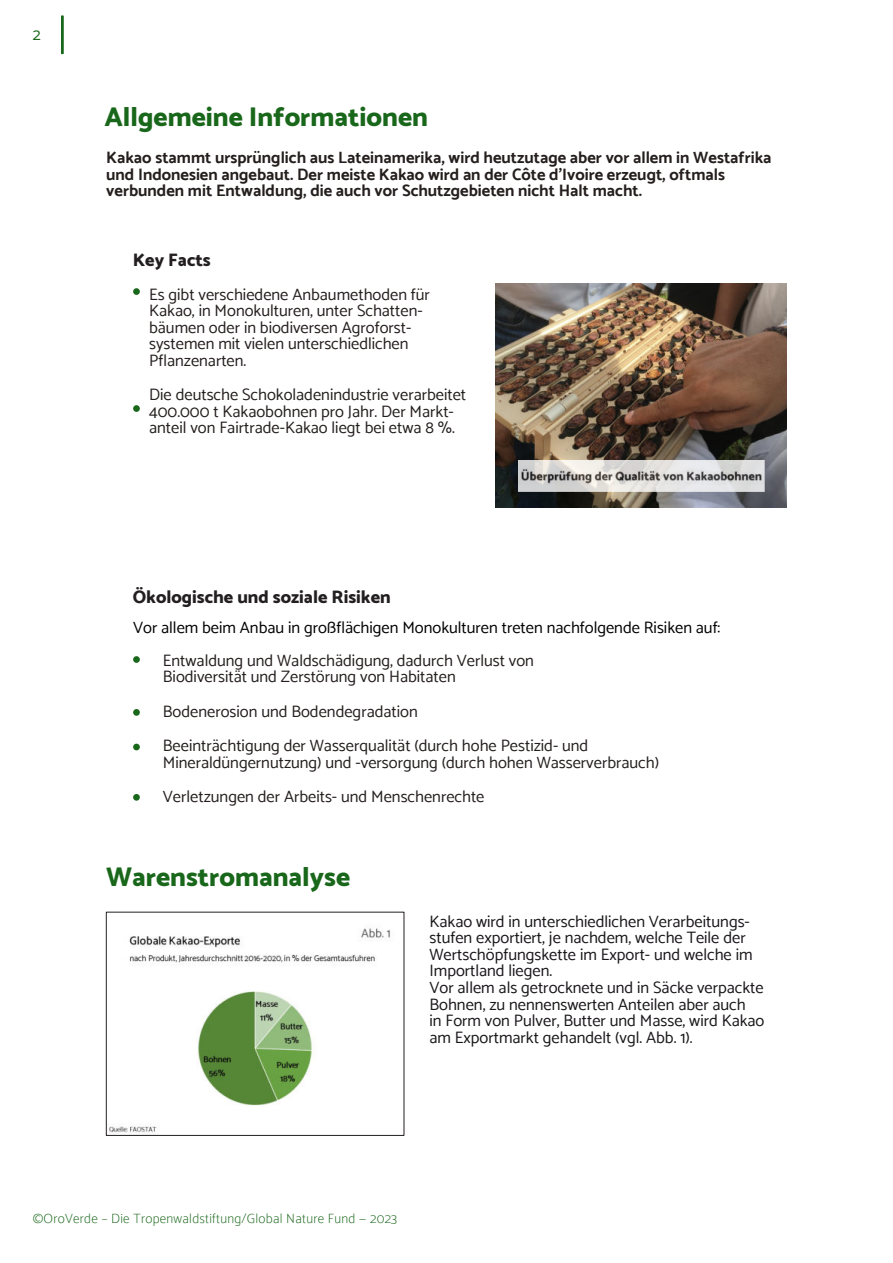
<style>
.page{position:relative;width:893px;height:1263px;background:#fff}
.page>*{position:absolute;margin:0;border:0;box-sizing:border-box;transform-origin:0 0}
.t1{font:800 27px "Catamaran";color:#19671a}
.t2{font:800 18px "Catamaran";color:#231f20}
.t3{font:16.5px/16.5px "Catamaran";color:#241e1d}
.t4{font:16.5px/16.5px "Catamaran";color:#191619}
.t5{font:700 16.5px/16.5px "Catamaran";color:#241e1d}
.t6{font:16.5px "Catamaran";color:#000}
.t7{font:16.5px "Catamaran";color:#19671a}
.t8{font:100 13.5px "Catamaran";letter-spacing:.02em;color:#19671a}
</style>
<div class="page">
<div style="left:61px;top:16px;width:3px;height:38px;background:#19671a;border:1px solid #19671a"></div>
<div style="left:133px;top:656px;width:7px;height:7px;background:#19671a;border-radius:50%"></div>
<div style="left:133px;top:709px;width:7px;height:7px;background:#19671a;border-radius:50%"></div>
<div style="left:133px;top:794px;width:7px;height:7px;background:#19671a;border-radius:50%"></div>
<div style="left:133px;top:744px;width:7px;height:6px;background:#19671a;border-radius:50%"></div>
<div style="left:133px;top:288px;width:7px;height:7px;background:#19671a;border-radius:50%"></div>
<div style="left:133px;top:405px;width:7px;height:7px;background:#19671a;border-radius:50%"></div>
<img style="left:496px;top:284px;width:291px;height:223px">
<img style="left:519px;top:460px;width:245px;height:31px">
<img style="left:109px;top:936px;width:266px;height:197px">
<img style="left:352px;top:928px;width:39px;height:20px">
<p class="t7" style="left:33px;top:25px;width:9px">2</p>
<h1 class="t1" style="left:104px;top:101px;width:325px">Allgemeine Informationen</h1>
<p class="t5" style="left:106px;top:149px;width:667px">Kakao stammt ursprünglich aus Lateinamerika, wird heutzutage aber vor allem in Westafrika und Indonesien angebaut. Der meiste Kakao wird an der Côte d’Ivoire erzeugt, oftmals verbunden mit Entwaldung, die auch vor Schutzgebieten nicht Halt macht.</p>
<p class="t2" style="left:133px;top:249px;width:80px">Key Facts</p>
<p class="t3" style="left:149px;top:286px;width:282px">Es gibt verschiedene Anbaumethoden für Kakao, in Monokulturen, unter Schatten&shy;bäumen oder in biodiversen Agroforst&shy;systemen mit vielen unterschiedlichen Pflanzenarten.</p>
<p class="t3" style="left:149px;top:386px;width:319px">Die deutsche Schokoladenindustrie verarbeitet<br>400.000 t Kakaobohnen pro Jahr. Der Markt&shy;anteil von Fairtrade-Kakao liegt bei etwa 8 %.</p>
<p class="t2" style="left:133px;top:586px;width:259px">Ökologische und soziale Risiken</p>
<p class="t6" style="left:133px;top:617px;width:589px">Vor allem beim Anbau in großflächigen Monokulturen treten nachfolgende Risiken auf:</p>
<p class="t3" style="left:163px;top:651px;width:373px">Entwaldung und Waldschädigung, dadurch Verlust von<br>Biodiversität und Zerstörung von Habitaten</p>
<p class="t3" style="left:163px;top:693px;width:427px;line-height:34.5px">Bodenerosion und Bodendegradation<br>Beeinträchtigung der Wasserqualität (durch hohe Pestizid- und</p>
<p class="t3" style="left:163px;top:744px;width:498px;line-height:34.5px">Mineraldüngernutzung) und -versorgung (durch hohen Wasserverbrauch)<br>Verletzungen der Arbeits- und Menschenrechte</p>
<h1 class="t1" style="left:106px;top:860px;width:246px">Warenstromanalyse</h1>
<p class="t4" style="left:429px;top:913px;width:336px">Kakao wird in unterschiedlichen Verarbeitungs&shy;stufen exportiert, je nachdem, welche Teile der Wertschöpfungskette im Export- und welche im Importland liegen.<br>Vor allem als getrocknete und in Säcke verpackte Bohnen, zu nennenswerten Anteilen aber auch<br>in Form von Pulver, Butter und Masse, wird Kakao am Exportmarkt gehandelt (vgl. Abb. 1).</p>
<p class="t8" style="left:33px;top:1210px;width:366px">©OroVerde – Die Tropenwaldstiftung/Global Nature Fund — 2023</p>
</div>
